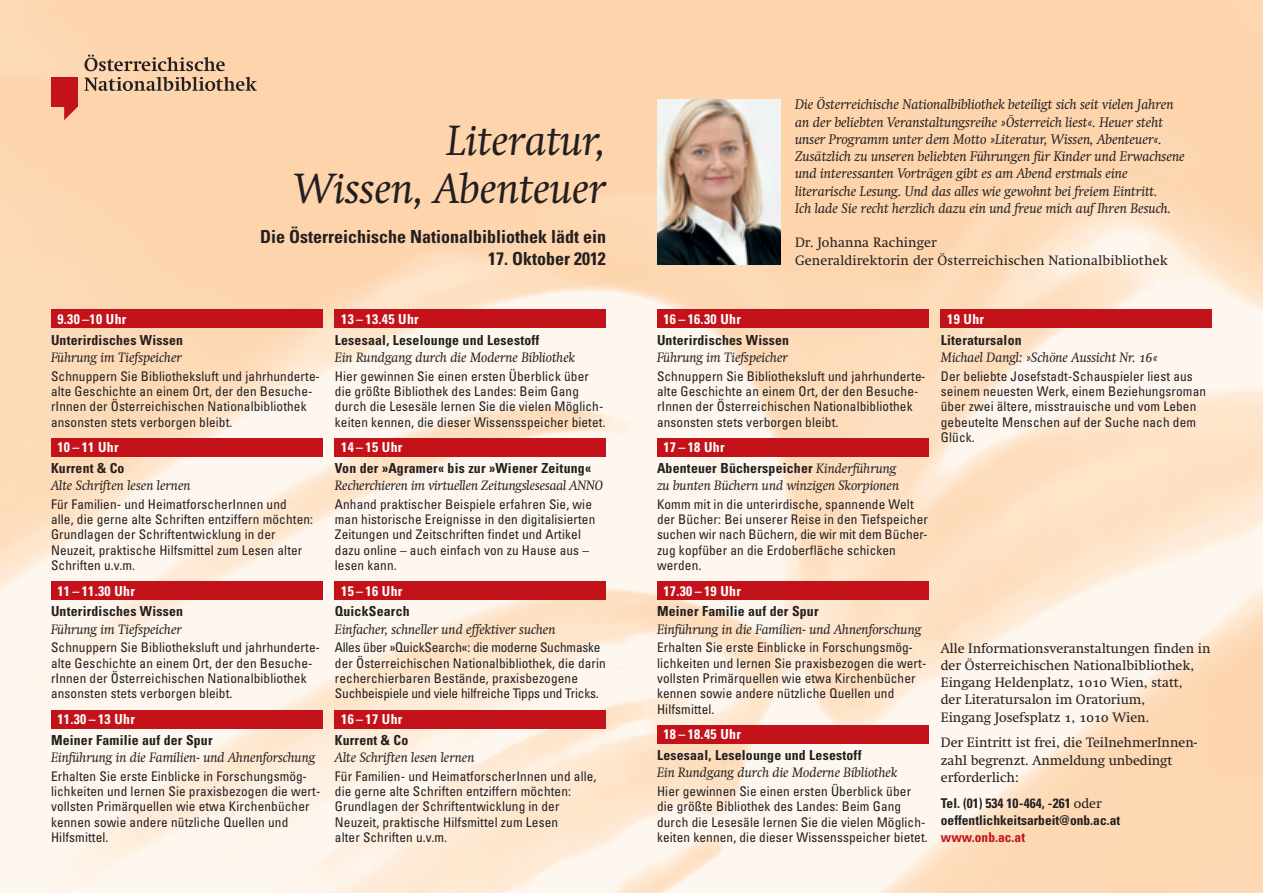
<style>
.page{position:relative;width:1263px;height:893px;background:#fff}
.page>*{position:absolute;margin:0;border:0;box-sizing:border-box;transform-origin:0 0}
.t1{font:italic 42px/48px "Nu Swift";color:#231f20;text-align:right}
.t2{font:700 condensed 18px "Univers LT";color:#231f20}
.t3{font:italic 13.8px/17.2px "Nu Swift";color:#231f20}
.t4{font:700 condensed 13.8px/20.7px "Univers LT";letter-spacing:.015em;color:#231f20}
.t5{font:700 condensed 13.8px "Univers LT";letter-spacing:.025em;color:#fff}
.t6{font:italic 13.5px "Nu Swift";color:#231f20}
.t7{font:13.5px/17.2px "Nu Swift";color:#231f20}
.t8{font:700 condensed 13.5px/17.2px "Univers LT";color:#231f20}
.t9{font:700 condensed 13.5px "Univers LT";color:#c4121a}
.t10{font:condensed 13.35px/15.3px "Univers LT";letter-spacing:.01em;color:#231f20}
.s1{color:#fff}
.s2{font-family:"Nu Swift";font-weight:400;font-style:italic;font-stretch:normal;font-size:13.5px}
.s3{font-family:"Nu Swift";font-weight:400;font-stretch:normal}
</style>
<div class="page">
<img style="left:0;top:0;width:1263px;height:893px">
<div style="left:335px;top:309px;width:271px;height:19px;background:#c4121a"></div>
<div style="left:335px;top:438px;width:271px;height:19px;background:#c4121a"></div>
<div style="left:335px;top:581px;width:271px;height:19px;background:#c4121a"></div>
<div style="left:335px;top:710px;width:271px;height:19px;background:#c4121a"></div>
<div style="left:657px;top:309px;width:271px;height:19px;background:#c4121a"></div>
<div style="left:657px;top:438px;width:271px;height:19px;background:#c4121a"></div>
<div style="left:657px;top:581px;width:271px;height:19px;background:#c4121a"></div>
<div style="left:657px;top:725px;width:271px;height:19px;background:#c4121a"></div>
<div style="left:941px;top:309px;width:271px;height:19px;background:#c4121a"></div>
<div style="left:51px;top:309px;width:271px;height:19px;background:#c4121a"></div>
<div style="left:51px;top:438px;width:271px;height:19px;background:#c4121a"></div>
<div style="left:51px;top:581px;width:271px;height:19px;background:#c4121a"></div>
<div style="left:51px;top:710px;width:271px;height:18px;background:#c4121a"></div>
<img style="left:657px;top:99px;width:124px;height:166px">
<div style="left:51px;top:78px;width:26px;height:29px;background:#c4121a"></div>
<svg style="left:64px;top:107px;width:13px;height:13px"></svg>
<svg style="left:85px;top:55px;width:140px;height:16px;background:#bea084"></svg>
<svg style="left:84px;top:77px;width:173px;height:14px;background:#af947b"></svg>
<h1 class="t1" style="left:294px;top:120px;width:314px">Literatur,<br>Wissen, Abenteuer</h1>
<h2 class="t2" style="left:260px;top:230px;width:347px">Die Österreichische Nationalbibliothek lädt ein</h2>
<h2 class="t2" style="left:488px;top:252px;width:119px">17. Oktober 2012</h2>
<p class="t5" style="left:57px;top:314px;width:71px">9.30 –10 Uhr</p>
<p class="t4" style="left:51px;top:331px;width:134px">Unterirdisches Wissen</p>
<p class="t6" style="left:51px;top:352px;width:132px">Führung im Tiefspeicher</p>
<p class="t10" style="left:51px;top:369px;width:270px">Schnuppern Sie Bibliotheksluft und jahrhunderte&shy;alte Geschichte an einem Ort, der den Besuch e - rInnen der Österreichischen Nationalbibliothek ansonsten stets verborgen bleibt.</p>
<p class="t5" style="left:57px;top:442px;width:63px">10 – 11 Uhr</p>
<p class="t4" style="left:51px;top:459px;width:75px">Kurrent &amp; Co</p>
<p class="t6" style="left:51px;top:480px;width:141px">Alte Schriften lesen lernen</p>
<p class="t10" style="left:51px;top:498px;width:264px">Für Familien- und HeimatforscherInnen und<br>alle, die gerne alte Schriften entziffern möchten:<br>Grund lagen der Schriftentwicklung in der Neuzeit, praktische Hilfsmittel zum Lesen alter Schriften u.v.m.</p>
<p class="t5" style="left:57px;top:586px;width:79px">11 – 11.30 Uhr</p>
<p class="t4" style="left:51px;top:602px;width:134px">Unterirdisches Wissen</p>
<p class="t6" style="left:51px;top:624px;width:132px">Führung im Tiefspeicher</p>
<p class="t10" style="left:51px;top:641px;width:270px">Schnuppern Sie Bibliotheksluft und jahrhunderte&shy;alte Geschichte an einem Ort, der den Besuche&shy;rInnen der Österreichischen Nationalbibliothek ansonsten stets verborgen bleibt.</p>
<p class="t5" style="left:57px;top:714px;width:79px">11.30 – 13 Uhr</p>
<p class="t4" style="left:51px;top:731px;width:163px">Meiner Familie auf der Spur</p>
<p class="t6" style="left:51px;top:752px;width:266px">Einführung in die Familien- und Ahnenforschung</p>
<p class="t10" style="left:51px;top:769px;width:271px">Erhalten Sie erste Einblicke in Forschungsmög&shy;lich keiten und lernen Sie praxisbezogen die wert&shy;vollsten Primärquellen wie etwa Kirchenbücher kennen sowie andere nützliche Quellen und Hilfsmittel.</p>
<p class="t5" style="left:341px;top:314px;width:79px">13 – 13.45 Uhr</p>
<p class="t4" style="left:335px;top:331px;width:206px">Lesesaal, Leselounge und Lesestoff</p>
<p class="t6" style="left:335px;top:352px;width:242px">Ein Rundgang durch die Moderne Bibliothek</p>
<p class="t10" style="left:335px;top:369px;width:272px">Hier gewinnen Sie einen ersten Überblick über die größte Bibliothek des Landes: Beim Gang durch die Lesesäle lernen Sie die vielen Möglich&shy;keiten kennen, die dieser Wissensspeicher bietet.</p>
<p class="t5" style="left:341px;top:442px;width:63px">14 – 15 Uhr</p>
<p class="t4" style="left:335px;top:459px;width:258px">Von der »Agramer« bis zur »Wiener Zeitung«</p>
<p class="t6" style="left:335px;top:480px;width:270px">Recherchieren im virtuellen Zeitungslesesaal ANNO</p>
<p class="t10" style="left:335px;top:498px;width:262px">Anhand praktischer Beispiele erfahren Sie, wie man historische Ereignisse in den digitalisierten Zeitungen und Zeitschriften findet und Artikel dazu online – auch einfach von zu Hause aus – lesen kann.</p>
<p class="t5" style="left:341px;top:586px;width:63px">15 – 16 Uhr</p>
<p class="t4" style="left:335px;top:602px;width:76px">QuickSearch</p>
<p class="t6" style="left:335px;top:624px;width:222px">Einfacher, schneller und effektiver suchen</p>
<p class="t10" style="left:335px;top:641px;width:272px">Alles über »QuickSearch«: die moderne Suchmaske der Österreichischen Nationalbibliothek, die darin recherchierbaren Bestände, praxisbezogene Suchbeispiele und viele hilfreiche Tipps und Tricks.</p>
<p class="t5" style="left:341px;top:714px;width:63px">16 – 17 Uhr</p>
<p class="t4" style="left:335px;top:731px;width:75px">Kurrent &amp; Co</p>
<p class="t6" style="left:335px;top:752px;width:141px">Alte Schriften lesen lernen</p>
<p class="t10" style="left:335px;top:769px;width:263px">Für Familien- und HeimatforscherInnen und alle, die gerne alte Schriften entziffern möchten:<br>Grundlagen der Schriftentwicklung in der Neuzeit, praktische Hilfsmittel zum Lesen<br>alter Schriften u.v.m.</p>
<p class="t3" style="left:795px;top:97px;width:391px">Die Österreichische Nationalbibliothek beteiligt sich seit vielen Jahren an der beliebten Veranstaltungsreihe »Österreich liest«. Heuer steht unser Programm unter dem Motto »Literatur, Wissen, Abenteuer«.<br>Zusätzlich zu unseren beliebten Führungen für Kinder und Erwachsene und interessanten Vorträgen gibt es am Abend erstmals eine literarische Lesung. Und das alles wie gewohnt bei freiem Eintritt.<br>Ich lade Sie recht herzlich dazu ein und freue mich auf Ihren Besuch.</p>
<p class="t7" style="left:795px;top:235px;width:374px">Dr. Johanna Rachinger<br>Generaldirektorin der Österreichischen Nationalbibliothek</p>
<p class="t5" style="left:663px;top:314px;width:79px">16 – 16.30 Uhr</p>
<p class="t4" style="left:657px;top:331px;width:134px">Unterirdisches Wissen</p>
<p class="t6" style="left:657px;top:352px;width:132px">Führung im Tiefspeicher</p>
<p class="t10" style="left:657px;top:369px;width:270px">Schnuppern Sie Bibliotheksluft und jahrhunderte&shy;alte Geschichte an einem Ort, der den Besuche&shy;rInnen der Österreichischen Nationalbibliothek ansonsten stets verborgen bleibt.</p>
<p class="t4" style="left:657px;top:438px;width:241px;text-indent:6px"><span class="s1">17 – 18 Uhr<br></span>Abenteuer Bücherspeicher <span class="s2">Kinderführung</span></p>
<p class="t6" style="left:657px;top:480px;width:244px">zu bunten Büchern und winzigen Skorpionen</p>
<p class="t10" style="left:657px;top:498px;width:272px">Komm mit in die unterirdische, spannende Welt der Bücher: Bei unserer Reise in den Tiefspeicher suchen wir nach Büchern, die wir mit dem Bücher&shy;zug kopfüber an die Erdoberfläche schicken werden.</p>
<p class="t5" style="left:663px;top:586px;width:79px">17.30 – 19 Uhr</p>
<p class="t4" style="left:657px;top:602px;width:163px">Meiner Familie auf der Spur</p>
<p class="t6" style="left:657px;top:624px;width:266px">Einführung in die Familien- und Ahnenforschung</p>
<p class="t10" style="left:657px;top:641px;width:271px">Erhalten Sie erste Einblicke in Forschungsmög&shy;lichkeiten und lernen Sie praxisbezogen die wert&shy;vollsten Primärquellen wie etwa Kirchenbücher kennen sowie andere nützliche Quellen und Hilfsmittel.</p>
<p class="t5" style="left:663px;top:729px;width:79px">18 – 18.45 Uhr</p>
<p class="t4" style="left:657px;top:746px;width:206px">Lesesaal, Leselounge und Lesestoff</p>
<p class="t6" style="left:657px;top:767px;width:242px">Ein Rundgang durch die Moderne Bibliothek</p>
<p class="t10" style="left:657px;top:785px;width:272px">Hier gewinnen Sie einen ersten Überblick über die größte Bibliothek des Landes: Beim Gang durch die Lesesäle lernen Sie die vielen Möglich&shy;keiten kennen, die dieser Wissensspeicher bietet.</p>
<p class="t5" style="left:947px;top:314px;width:38px">19 Uhr</p>
<p class="t4" style="left:941px;top:331px;width:82px">Literatursalon</p>
<p class="t6" style="left:941px;top:352px;width:218px">Michael Dangl: »Schöne Aussicht Nr. 16«</p>
<p class="t10" style="left:941px;top:369px;width:267px">Der beliebte Josefstadt-Schauspieler liest aus seinem neuesten Werk, einem Beziehungsroman über zwei ältere, misstrauische und vom Leben gebeutelte Menschen auf der Suche nach dem Glück.</p>
<p class="t7" style="left:941px;top:640px;width:271px">Alle Informationsveranstaltungen finden in der Österreichischen Nationalbibliothek, Eingang Heldenplatz, 1010 Wien, statt,<br>der Literatursalon im Oratorium,<br>Eingang Josefsplatz 1, 1010 Wien.</p>
<p class="t7" style="left:941px;top:735px;width:258px">Der Eintritt ist frei, die TeilnehmerInnen&shy;zahl begrenzt. Anmeldung unbedingt erforderlich:</p>
<p class="t8" style="left:941px;top:795px;width:181px">Tel. (01) 534 10-464, -261 <span class="s3">oder </span>oeffentlichkeitsarbeit@onb.ac.at</p>
<p class="t9" style="left:941px;top:832px;width:86px">www.onb.ac.at</p>
</div>
